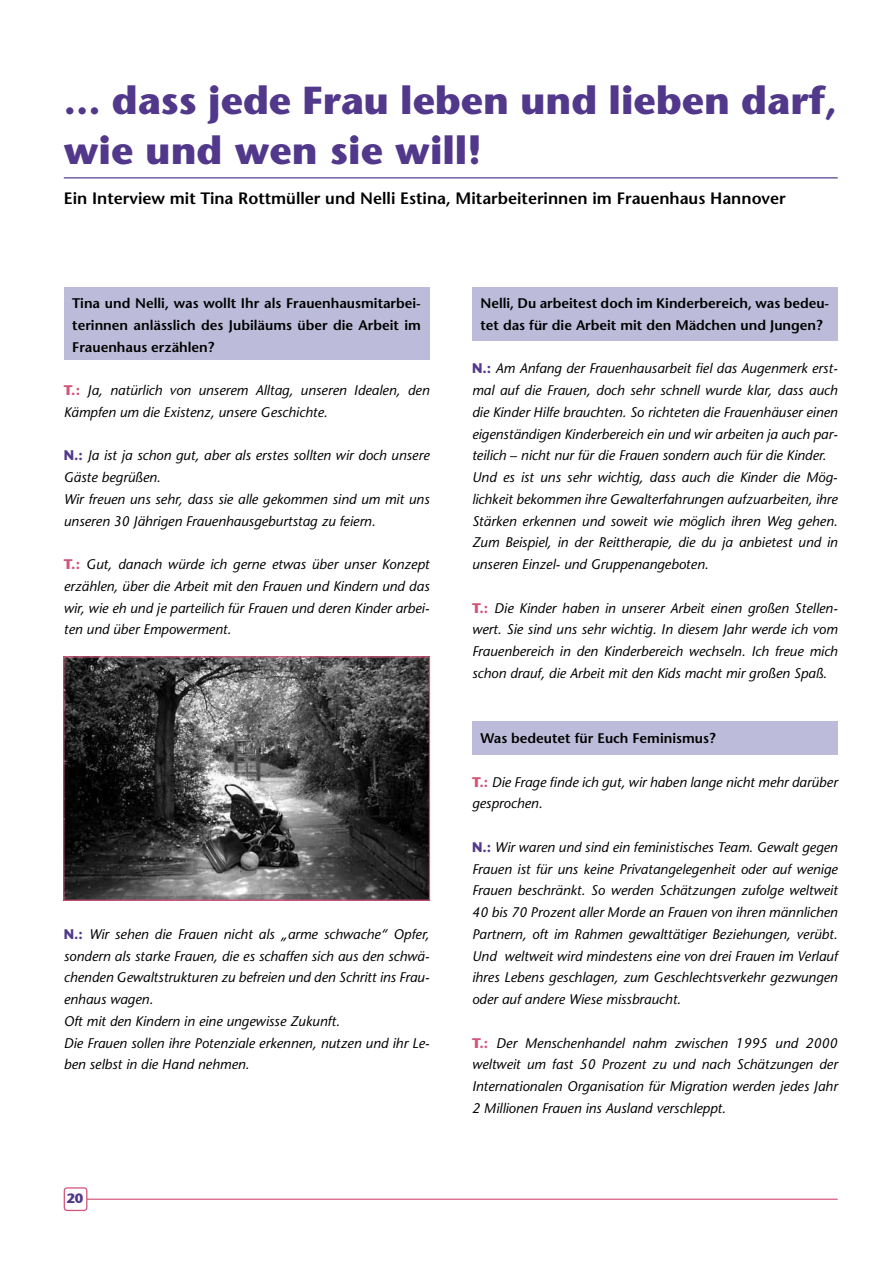
<style>
.page{position:relative;width:893px;height:1263px;background:#fff}
.page>*{position:absolute;margin:0;border:0;box-sizing:border-box;transform-origin:0 0}
.t1{font:700 39px/49.5px "Stone Sans";color:#51388b}
.t2{font:600 16.5px "Stone Sans";color:#000}
.t3{font:italic 13.95px/21.8px "Stone Sans";color:#000}
.t4{font:600 13.95px/21.8px "Stone Sans";color:#000;text-align:justify}
.t5{font:700 13.5px "Stone Sans";color:#51388b}
.s1{font-weight:700;font-style:normal;color:#d35379}
.s2{font-weight:700;font-style:normal;color:#51388b}
.s3{font-style:normal}
</style>
<div class="page">
<hr style="left:87px;top:1198px;width:751px;height:2px;background:#d35379">
<div style="left:64px;top:1187px;width:23px;height:24px;border:1px solid #d35379;border-radius:3px"></div>
<div style="left:64px;top:287px;width:365px;height:73px;background:#bcbbd9"></div>
<div style="left:472px;top:721px;width:365px;height:33px;background:#bcbbd9"></div>
<div style="left:472px;top:287px;width:366px;height:54px;background:#bcbbd9"></div>
<hr style="left:64px;top:177px;width:774px;height:1px;background:#51388b">
<img style="left:65px;top:658px;width:363px;height:241px">
<div style="left:63px;top:656px;width:367px;height:245px;border:1px solid #d35379"></div>
<h1 class="t1" style="left:64px;top:76px;width:775px">... dass jede Frau leben und lieben darf, wie und wen sie will!</h1>
<p class="t2" style="left:64px;top:189px;width:724px">Ein Interview mit Tina Rottmüller und Nelli Estina, Mitarbeiterinnen im Frauenhaus Hannover</p>
<p class="t4" style="left:72px;top:292px;width:350px">Tina und Nelli, was wollt Ihr als Frauenhausmitarbei&shy;terinnen anlässlich des Jubiläums über die Arbeit im Frauenhaus erzählen?</p>
<p class="t3" style="left:64px;top:379px;width:367px"><span class="s1">T.:</span> Ja, natürlich von unserem Alltag, unseren Idealen, den<br>Kämpfen um die Existenz, unsere Geschichte.</p>
<p class="t3" style="left:64px;top:445px;width:367px"><span class="s2">N.:</span> Ja ist ja schon gut, aber als erstes sollten wir doch unsere Gäste begrüßen.<br>Wir freuen uns sehr, dass sie alle gekommen sind um mit uns unseren 30 Jährigen Frauenhausgeburtstag zu feiern.</p>
<p class="t3" style="left:64px;top:553px;width:367px;text-align:justify"><span class="s1">T.:</span> Gut, danach würde ich gerne etwas über unser Konzept erzählen, über die Arbeit mit den Frauen und Kindern und das wir, wie eh und je parteilich für Frauen und deren Kinder arbei&shy;ten und über Empowerment.</p>
<p class="t3" style="left:64px;top:923px;width:367px"><span class="s2">N.:</span> Wir sehen die Frauen nicht als „arme schwache“ Opfer, sondern als starke Frauen, die es schaffen sich aus den schwä&shy;chenden Gewaltstrukturen zu befreien und den Schritt ins Frau&shy;enhaus wagen.<br>Oft mit den Kindern in eine ungewisse Zukunft.<br>Die Frauen sollen ihre Potenziale erkennen, nutzen und ihr Le&shy;ben selbst in die Hand nehmen.</p>
<p class="t5" style="left:66px;top:1190px;width:19px">20</p>
<p class="t4" style="left:480px;top:292px;width:350px">Nelli, Du arbeitest doch im Kinderbereich, was bedeu&shy;tet das für die Arbeit mit den Mädchen und Jungen?</p>
<p class="t3" style="left:472px;top:358px;width:367px"><span class="s2">N.:</span> Am Anfang der Frauenhausarbeit fiel das Augenmerk erst&shy;mal auf die Frauen, doch sehr schnell wurde klar, dass auch die Kinder Hilfe brauchten. So richteten die Frauenhäuser einen eigenständigen Kinderbereich ein und wir arbeiten ja auch par&shy;teilich <span class="s3">–</span> nicht nur für die Frauen sondern auch für die Kinder.<br>Und es ist uns sehr wichtig, dass auch die Kinder die Mög&shy;lichkeit bekommen ihre Gewalterfahrungen aufzuarbeiten, ihre Stärken erkennen und soweit wie möglich ihren Weg gehen.<br>Zum Beispiel, in der Reittherapie, die du ja anbietest und in unseren Einzel- und Gruppenangeboten.</p>
<p class="t3" style="left:472px;top:597px;width:367px;text-align:justify"><span class="s1">T.:</span> Die Kinder haben in unserer Arbeit einen großen Stellen&shy;wert. Sie sind uns sehr wichtig. In diesem Jahr werde ich vom Frauenbereich in den Kinderbereich wechseln. Ich freue mich schon drauf, die Arbeit mit den Kids macht mir großen Spaß.</p>
<p class="t4" style="left:480px;top:727px;width:236px">Was bedeutet für Euch Feminismus?</p>
<p class="t3" style="left:472px;top:771px;width:367px"><span class="s1">T.:</span> Die Frage finde ich gut, wir haben lange nicht mehr darüber gesprochen.</p>
<p class="t3" style="left:472px;top:836px;width:367px;text-align:justify"><span class="s2">N.:</span> Wir waren und sind ein feministisches Team. Gewalt gegen Frauen ist für uns keine Privatangelegenheit oder auf wenige Frauen beschränkt. So werden Schätzungen zufolge weltweit 40 bis 70 Prozent aller Morde an Frauen von ihren männlichen Partnern, oft im Rahmen gewalttätiger Beziehungen, verübt.<br>Und weltweit wird mindestens eine von drei Frauen im Verlauf ihres Lebens geschlagen, zum Geschlechtsverkehr gezwungen oder auf andere Wiese missbraucht.</p>
<p class="t3" style="left:472px;top:1032px;width:367px;text-align:justify"><span class="s1">T.:</span> Der Menschenhandel nahm zwischen 1995 und 2000 weltweit um fast 50 Prozent zu und nach Schätzungen der Internationalen Organisation für Migration werden jedes Jahr 2 Millionen Frauen ins Ausland verschleppt.</p>
</div>
